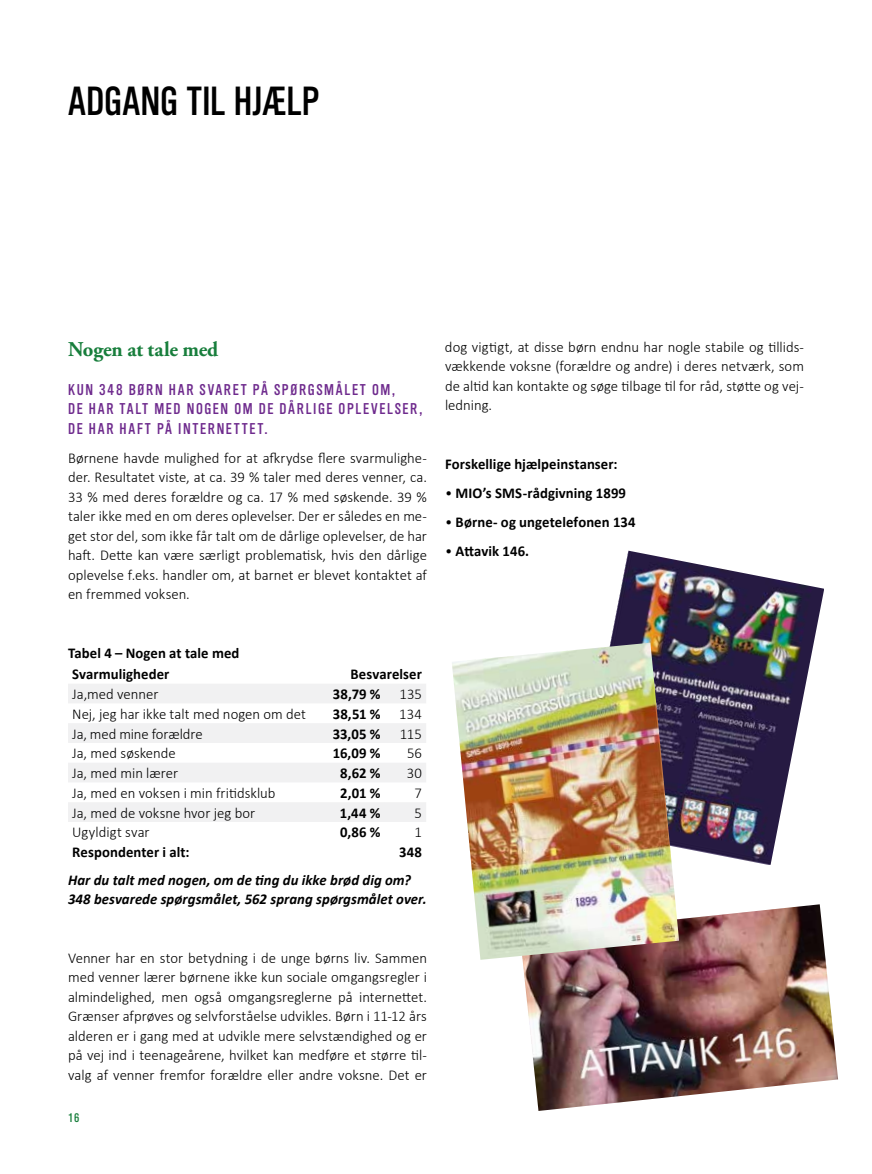
<style>
.page{position:relative;width:872px;height:1174px;background:#fff}
.page>*{position:absolute;margin:0;border:0;box-sizing:border-box;transform-origin:0 0}
.t1{font:39px "Cg Alpin Gth No 3";letter-spacing:.005em;color:#000}
.t2{font:700 21px "Adobe Garamond Pro";letter-spacing:-.01em;color:#187e3c}
.t3{font:300 15px/19.5px "Calibri";color:#000;text-align:justify}
.t4{font:700 15px/21.5px "Calibri";letter-spacing:.005em;color:#000}
.t5{font:15px/19.5px "Cg Alpin Gth No 3";letter-spacing:.12em;color:#6e2a8d}
.t6{font:italic 700 15px/19.5px "Calibri";letter-spacing:.005em;color:#000}
.t7{font:12px "Cg Alpin Gth No 3";color:#187e3c}
.s1{font-weight:300}
</style>
<div class="page">
<svg style="left:68px;top:684px;width:358px;height:138px;fill:#f1f1f2"></svg>
<img style="left:610px;top:550px;width:214px;height:315px">
<img style="left:522px;top:904px;width:316px;height:207px">
<img style="left:452px;top:642px;width:227px;height:317px">
<h1 class="t1" style="left:68px;top:77px;width:253px">ADGANG TIL HJÆLP</h1>
<h2 class="t2" style="left:68px;top:337px;width:152px">Nogen at tale med</h2>
<p class="t5" style="left:68px;top:379px;width:356px">KUN 348 BØRN HAR SVARET PÅ SPØRGSMÅLET OM,<br>DE HAR TALT MED NOGEN OM DE DÅRLIGE OPLEVELSER,<br>DE HAR HAFT PÅ INTERNETTET.</p>
<p class="t3" style="left:68px;top:447px;width:360px">Børnene havde mulighed for at afkrydse flere svarmulighe&shy;der. Resultatet viste, at ca. 39 % taler med deres venner, ca.<br>33 % med deres forældre og ca. 17 % med søskende. 39 % taler ikke med en om deres oplevelser. Der er således en me&shy;get stor del, som ikke får talt om de dårlige oplevelser, de har haft. Dette kan være særligt problematisk, hvis den dårlige oplevelse f.eks. handler om, at barnet er blevet kontaktet af en fremmed voksen.</p>
<p class="t3" style="left:445px;top:336px;width:360px">dog vigtigt, at disse børn endnu har nogle stabile og tillids&shy;vækkende voksne (forældre og andre) i deres netværk, som de altid kan kontakte og søge tilbage til for råd, støtte og vej&shy;ledning.</p>
<p class="t4" style="left:445px;top:453px;width:174px">Forskellige hjælpeinstanser:</p>
<p class="t4" style="left:445px;top:482px;width:183px"><span class="s1">•</span> MIO’s SMS-rådgivning 1899</p>
<p class="t4" style="left:445px;top:511px;width:192px"><span class="s1">•</span> Børne- og ungetelefonen 134</p>
<p class="t4" style="left:445px;top:540px;width:86px"><span class="s1">•</span> Attavik 146.</p>
<p class="t4" style="left:68px;top:642px;width:173px">Tabel 4 – Nogen at tale med<br>Svarmuligheder</p>
<p class="t4" style="left:350px;top:663px;width:73px">Besvarelser</p>
<p class="t3" style="left:72px;top:683px;width:88px">Ja,med venner</p>
<p class="t4" style="left:333px;top:683px;width:49px">38,79 %</p>
<p class="t3" style="left:399px;top:683px;width:24px">135</p>
<p class="t3" style="left:72px;top:703px;width:235px">Nej, jeg har ikke talt med nogen om det</p>
<p class="t4" style="left:333px;top:703px;width:91px">38,51 % <span class="s1">134</span></p>
<p class="t3" style="left:72px;top:723px;width:132px">Ja, med mine forældre</p>
<p class="t4" style="left:333px;top:723px;width:49px">33,05 %</p>
<p class="t3" style="left:400px;top:723px;width:24px">115</p>
<p class="t3" style="left:72px;top:743px;width:105px">Ja, med søskende</p>
<p class="t4" style="left:333px;top:742px;width:49px">16,09 %</p>
<p class="t3" style="left:407px;top:743px;width:16px">56</p>
<p class="t3" style="left:72px;top:762px;width:107px">Ja, med min lærer</p>
<p class="t4" style="left:340px;top:762px;width:42px">8,62 %</p>
<p class="t3" style="left:407px;top:762px;width:16px">30</p>
<p class="t3" style="left:72px;top:782px;width:205px">Ja, med en voksen i min fritidsklub</p>
<p class="t4" style="left:340px;top:782px;width:42px">2,01 %</p>
<p class="t3" style="left:414px;top:782px;width:9px">7</p>
<p class="t3" style="left:72px;top:802px;width:184px">Ja, med de voksne hvor jeg bor</p>
<p class="t4" style="left:340px;top:802px;width:42px">1,44 %</p>
<p class="t3" style="left:414px;top:802px;width:9px">5</p>
<p class="t3" style="left:72px;top:822px;width:79px">Ugyldigt svar</p>
<p class="t4" style="left:340px;top:821px;width:42px">0,86 %</p>
<p class="t3" style="left:414px;top:822px;width:9px">1</p>
<p class="t4" style="left:72px;top:841px;width:119px">Respondenter i alt:</p>
<p class="t4" style="left:399px;top:841px;width:24px">348</p>
<p class="t6" style="left:68px;top:870px;width:360px">Har du talt med nogen, om de ting du ikke brød dig om?<br>348 besvarede spørgsmålet, 562 sprang spørgsmålet over.</p>
<p class="t3" style="left:68px;top:947px;width:360px">Venner har en stor betydning i de unge børns liv. Sammen med venner lærer børnene ikke kun sociale omgangsregler i almindelighed, men også omgangsreglerne på internettet.<br>Grænser afprøves og selvforståelse udvikles. Børn i 11-12 års alderen er i gang med at udvikle mere selvstændighed og er på vej ind i teenageårene, hvilket kan medføre et større til&shy;valg af venner fremfor forældre eller andre voksne. Det er</p>
<p class="t7" style="left:68px;top:1110px;width:13px">16</p>
</div>
